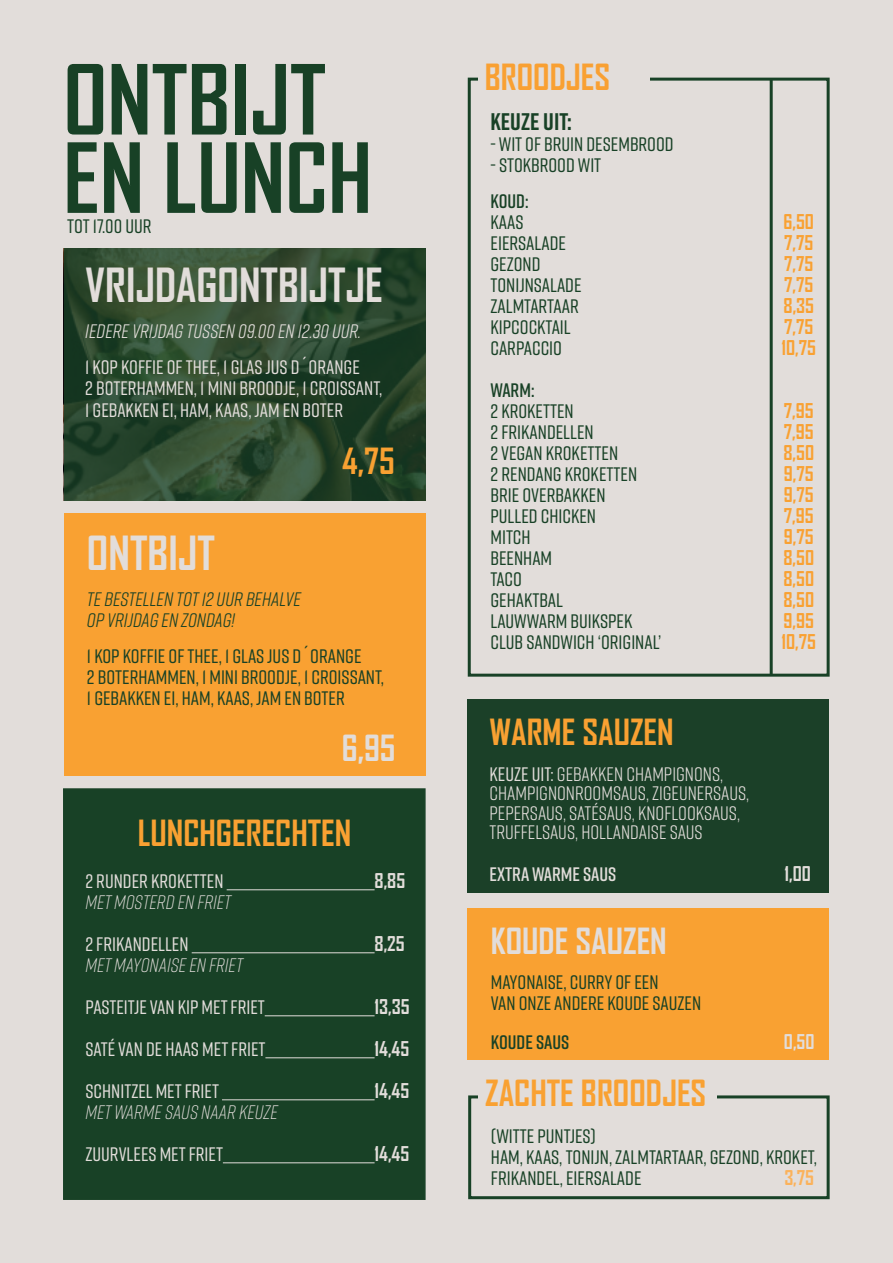
<style>
.page{position:relative;width:893px;height:1263px;background:#e2ddda}
.page>*{position:absolute;margin:0;border:0;box-sizing:border-box;transform-origin:0 0}
.t1{font:700 92.4px "Agency FB";color:#184126}
.t2{font:700 45px "Agency FB";color:#e2ddda}
.t3{font:700 34.5px "Agency FB";color:#f9a132}
.t4{font:700 34.5px "Agency FB";color:#e2ddda}
.t5{font:700 34.5px "Agency FB";color:#f9a032}
.t6{font:700 24px "Rift";color:#184126}
.t7{font:500 19.5px/21px "Rift";color:#184126}
.t8{font:500 19.5px "Rift";color:#e2ddda}
.t9{font:19.5px/19.5px "Rift";color:#e2ddda}
.t10{font:700 19.5px "Agency FB";color:#f9a132}
.t11{font:italic 300 19.5px "Rift";color:#e2ddda}
.t12{font:italic 19.5px "Rift";color:#184126}
.t13{font:700 19.5px "Agency FB";color:#e2ddda}
.t14{font:italic 19.5px "Rift";color:#e2ddda}
.t15{font:600 19.5px "Rift";color:#184126}
.t16{font:600 19.5px "Rift";color:#e2ddda}
.t17{font:700 19.5px "Agency FB";color:#fbb25b}
.s1{font-weight:500}
</style>
<div class="page">
<div style="left:63px;top:788px;width:363px;height:412px;background:#184126;border:2px solid #184126"></div>
<div style="left:468px;top:78px;width:362px;height:599px;border:3px solid #184126"></div>
<div style="left:468px;top:1095px;width:362px;height:104px;border:3px solid #184126"></div>
<div style="left:478px;top:1079px;width:238px;height:35px;background:#e2ddda"></div>
<div style="left:478px;top:64px;width:172px;height:28px;background:#e2ddda"></div>
<hr style="left:227px;top:889px;width:148px;height:1px;background:#e2ddda">
<hr style="left:192px;top:952px;width:183px;height:1px;background:#e2ddda">
<hr style="left:265px;top:1015px;width:110px;height:1px;background:#e2ddda">
<hr style="left:265px;top:1057px;width:110px;height:1px;background:#e2ddda">
<hr style="left:222px;top:1099px;width:153px;height:1px;background:#e2ddda">
<hr style="left:223px;top:1162px;width:152px;height:1px;background:#e2ddda">
<div style="left:64px;top:513px;width:361px;height:263px;background:#f9a132"></div>
<svg style="left:64px;top:248px;width:361px;height:253px"></svg>
<hr style="left:770px;top:79px;width:3px;height:595px;background:#184126">
<div style="left:467px;top:699px;width:362px;height:193px;background:#1b4028"></div>
<div style="left:468px;top:909px;width:361px;height:151px;background:#f9a132"></div>
<p class="t1" style="left:63px;top:42px;width:264px">ONTBIJT</p>
<p class="t1" style="left:63px;top:121px;width:310px">EN LUNCH</p>
<p class="t7" style="left:67px;top:215px;width:86px">TOT 17.00 UUR</p>
<p class="t2" style="left:85px;top:257px;width:299px">VRIJDAGONTBIJTJE</p>
<p class="t14" style="left:85px;top:318px;width:278px">IEDERE VRIJDAG TUSSEN 09.00 EN 12.30 UUR.</p>
<p class="t8" style="left:85px;top:354px;width:276px">1 KOP KOFFIE OF THEE, 1 GLAS JUS D´ORANGE</p>
<p class="t8" style="left:85px;top:375px;width:299px">2 BOTERHAMMEN, 1 MINI BROODJE, 1 CROISSANT,</p>
<p class="t8" style="left:85px;top:396px;width:259px">1 GEBAKKEN EI, HAM, KAAS, JAM EN BOTER</p>
<p class="t3" style="left:342px;top:439px;width:54px">4,75</p>
<p class="t2" style="left:87px;top:525px;width:130px">ONTBIJT</p>
<p class="t12" style="left:87px;top:585px;width:215px">TE BESTELLEN TOT 12 UUR BEHALVE</p>
<p class="t12" style="left:87px;top:606px;width:149px">OP VRIJDAG EN ZONDAG!</p>
<p class="t7" style="left:87px;top:644px;width:276px">1 KOP KOFFIE OF THEE, 1 GLAS JUS D´ORANGE</p>
<p class="t7" style="left:87px;top:665px;width:299px">2 BOTERHAMMEN, 1 MINI BROODJE, 1 CROISSANT,</p>
<p class="t7" style="left:87px;top:687px;width:259px">1 GEBAKKEN EI, HAM, KAAS, JAM EN BOTER</p>
<p class="t4" style="left:342px;top:727px;width:55px">6,95</p>
<p class="t3" style="left:138px;top:811px;width:215px">LUNCHGERECHTEN</p>
<p class="t8" style="left:85px;top:867px;width:140px">2 RUNDER KROKETTEN</p>
<p class="t13" style="left:375px;top:868px;width:32px">8,85</p>
<p class="t11" style="left:85px;top:888px;width:147px">MET MOSTERD EN FRIET</p>
<p class="t8" style="left:85px;top:930px;width:105px">2 FRIKANDELLEN</p>
<p class="t13" style="left:375px;top:931px;width:32px">8,25</p>
<p class="t11" style="left:85px;top:951px;width:159px">MET MAYONAISE EN FRIET</p>
<p class="t8" style="left:85px;top:993px;width:181px">PASTEITJE VAN KIP MET FRIET</p>
<p class="t13" style="left:375px;top:994px;width:36px">13,35</p>
<p class="t8" style="left:85px;top:1035px;width:182px">SATÉ VAN DE HAAS MET FRIET</p>
<p class="t13" style="left:375px;top:1036px;width:36px">14,45</p>
<p class="t8" style="left:85px;top:1077px;width:135px">SCHNITZEL MET FRIET</p>
<p class="t13" style="left:375px;top:1078px;width:36px">14,45</p>
<p class="t11" style="left:85px;top:1098px;width:194px">MET WARME SAUS NAAR KEUZE</p>
<p class="t8" style="left:85px;top:1140px;width:139px">ZUURVLEES MET FRIET</p>
<p class="t13" style="left:375px;top:1141px;width:36px">14,45</p>
<p class="t5" style="left:485px;top:56px;width:127px">BROODJES</p>
<p class="t6" style="left:490px;top:105px;width:83px">KEUZE UIT:</p>
<p class="t7" style="left:490px;top:133px;width:185px">- WIT OF BRUIN DESEMBROOD</p>
<p class="t7" style="left:490px;top:154px;width:112px">- STOKBROOD WIT</p>
<p class="t15" style="left:490px;top:188px;width:40px">KOUD:</p>
<p class="t7" style="left:490px;top:211px;width:35px">KAAS</p>
<p class="t10" style="left:783px;top:210px;width:32px">6,50</p>
<p class="t7" style="left:490px;top:232px;width:77px">EIERSALADE</p>
<p class="t10" style="left:784px;top:231px;width:31px">7,75</p>
<p class="t7" style="left:490px;top:253px;width:51px">GEZOND</p>
<p class="t10" style="left:784px;top:252px;width:31px">7,75</p>
<p class="t7" style="left:490px;top:274px;width:93px">TONIJNSALADE</p>
<p class="t10" style="left:784px;top:273px;width:31px">7,75</p>
<p class="t7" style="left:490px;top:295px;width:90px">ZALMTARTAAR</p>
<p class="t10" style="left:783px;top:294px;width:32px">8,35</p>
<p class="t7" style="left:490px;top:316px;width:82px">KIPCOCKTAIL</p>
<p class="t10" style="left:784px;top:315px;width:31px">7,75</p>
<p class="t7" style="left:490px;top:337px;width:73px">CARPACCIO</p>
<p class="t10" style="left:781px;top:336px;width:36px">10,75</p>
<p class="t15" style="left:490px;top:377px;width:46px">WARM:</p>
<p class="t7" style="left:490px;top:400px;width:85px">2 KROKETTEN</p>
<p class="t10" style="left:784px;top:399px;width:31px">7,95</p>
<p class="t7" style="left:490px;top:421px;width:105px">2 FRIKANDELLEN</p>
<p class="t10" style="left:784px;top:420px;width:31px">7,95</p>
<p class="t7" style="left:490px;top:442px;width:129px">2 VEGAN KROKETTEN</p>
<p class="t10" style="left:783px;top:441px;width:32px">8,50</p>
<p class="t7" style="left:490px;top:463px;width:148px">2 RENDANG KROKETTEN</p>
<p class="t10" style="left:784px;top:462px;width:31px">9,75</p>
<p class="t7" style="left:490px;top:484px;width:117px">BRIE OVERBAKKEN</p>
<p class="t10" style="left:784px;top:483px;width:31px">9,75</p>
<p class="t7" style="left:490px;top:505px;width:107px">PULLED CHICKEN</p>
<p class="t10" style="left:784px;top:504px;width:31px">7,95</p>
<p class="t7" style="left:490px;top:526px;width:42px">MITCH</p>
<p class="t10" style="left:784px;top:525px;width:31px">9,75</p>
<p class="t7" style="left:490px;top:547px;width:63px">BEENHAM</p>
<p class="t10" style="left:783px;top:546px;width:32px">8,50</p>
<p class="t7" style="left:490px;top:568px;width:33px">TACO</p>
<p class="t10" style="left:783px;top:567px;width:32px">8,50</p>
<p class="t7" style="left:490px;top:589px;width:74px">GEHAKTBAL</p>
<p class="t10" style="left:783px;top:588px;width:32px">8,50</p>
<p class="t7" style="left:490px;top:610px;width:143px">LAUWWARM BUIKSPEK</p>
<p class="t10" style="left:784px;top:609px;width:32px">9,95</p>
<p class="t7" style="left:490px;top:631px;width:172px">CLUB SANDWICH ‘ORIGINAL’</p>
<p class="t10" style="left:781px;top:630px;width:36px">10,75</p>
<p class="t3" style="left:489px;top:710px;width:186px">WARME SAUZEN</p>
<p class="t9" style="left:489px;top:763px;width:261px"><span class="s1">KEUZE UIT:</span> GEBAKKEN CHAMPIGNONS, CHAMPIGNONROOMSAUS, ZIGEUNERSAUS, PEPERSAUS, SATÉSAUS, KNOFLOOKSAUS, TRUFFELSAUS, HOLLANDAISE SAUS</p>
<p class="t16" style="left:489px;top:860px;width:128px">EXTRA WARME SAUS</p>
<p class="t13" style="left:784px;top:862px;width:28px">1,00</p>
<p class="t4" style="left:491px;top:920px;width:177px">KOUDE SAUZEN</p>
<p class="t7" style="left:491px;top:970px;width:169px">MAYONAISE, CURRY OF EEN</p>
<p class="t7" style="left:491px;top:991px;width:212px">VAN ONZE ANDERE KOUDE SAUZEN</p>
<p class="t15" style="left:491px;top:1028px;width:80px">KOUDE SAUS</p>
<p class="t13" style="left:784px;top:1029px;width:32px">0,50</p>
<p class="t3" style="left:485px;top:1071px;width:223px">ZACHTE BROODJES</p>
<p class="t7" style="left:491px;top:1125px;width:107px">(WITTE PUNTJES)</p>
<p class="t7" style="left:491px;top:1146px;width:327px">HAM, KAAS, TONIJN, ZALMTARTAAR, GEZOND, KROKET,<br>FRIKANDEL, EIERSALADE</p>
<p class="t17" style="left:784px;top:1165px;width:31px">3,75</p>
</div>
